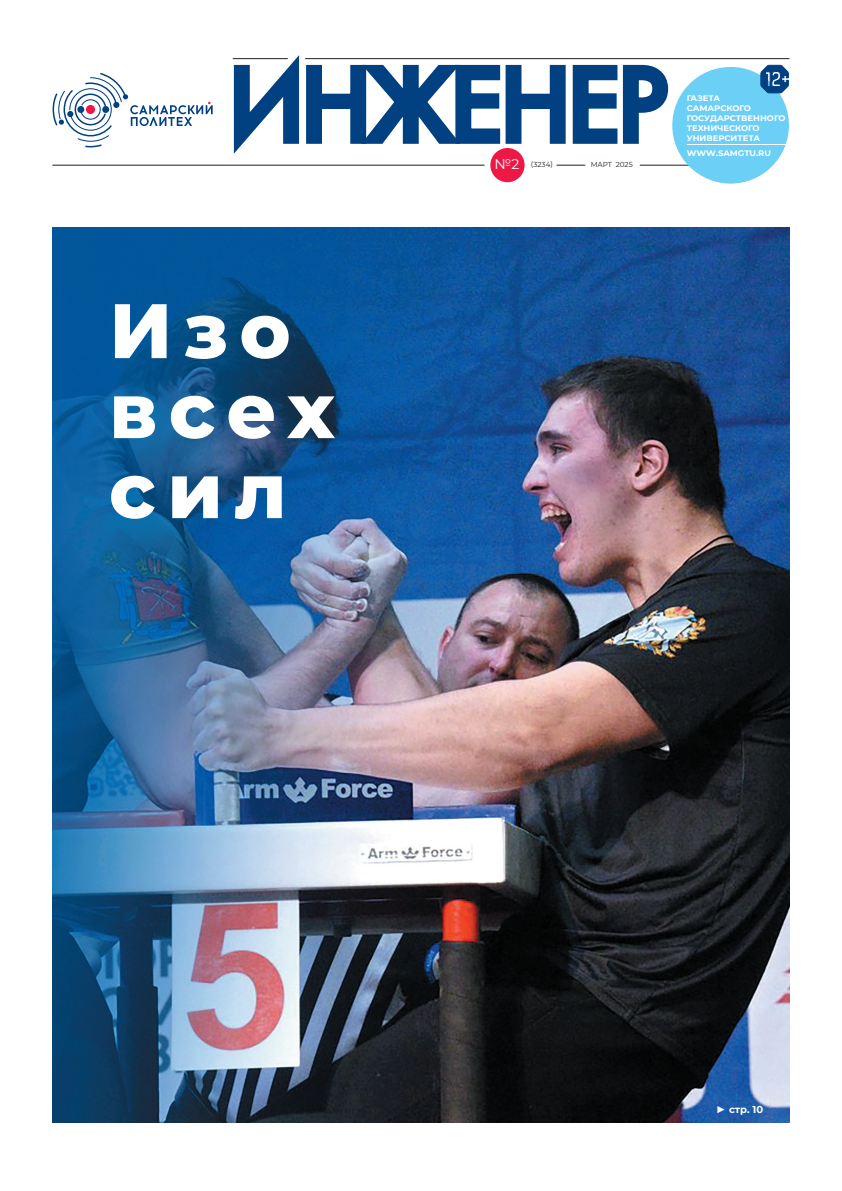
<style>
.page{position:relative;width:842px;height:1191px;background:#fff}
.page>*{position:absolute;margin:0;border:0;box-sizing:border-box;transform-origin:0 0}
.t1{font:800 77px/80px "Montserrat";letter-spacing:.15em;color:#fff}
.t2{font:700 10px "Montserrat";color:#fff}
.t3{font:700 8px/10px "Montserrat";color:#fff;scale:1.05 1}
.t4{font:7.2px "Montserrat";color:#231f20}
.s1{font-size:14px;color:#fff}
.s2{font-family:"Times New Roman"}
</style>
<div class="page">
<hr style="left:640px;top:165px;width:106px;height:1px;background:#231f20">
<hr style="left:53px;top:165px;width:431px;height:1px;background:#231f20">
<div style="left:490px;top:148px;width:35px;height:34px;background:#ed1845;border-radius:50%"></div>
<div style="left:672px;top:67px;width:117px;height:117px;background:#6bcff6;border-radius:50%"></div>
<svg style="left:53px;top:73px;width:160px;height:74px"></svg>
<hr style="left:305px;top:58px;width:484px;height:1px;background:#231f20">
<hr style="left:687px;top:144px;width:102px;height:1px;background:#fff">
<svg style="left:760px;top:64px;width:29px;height:30px"></svg>
<svg style="left:230px;top:55px;width:444px;height:111px"></svg>
<img style="left:52px;top:227px;width:737px;height:896px">
<p class="t1" style="left:109px;top:286px;width:227px">Изо всех сил</p>
<p class="t4" style="left:495px;top:160px;width:60px"><span class="s1">№2</span> (3234)</p>
<p class="t4" style="left:591px;top:160px;width:44px">МАРТ 2025</p>
<p class="t3" style="left:687px;top:93px;width:95px">ГАЗЕТА<br>САМАРСКОГО<br>ГОСУДАРСТВЕННОГО<br>ТЕХНИЧЕСКОГО<br>УНИВЕРСИТЕТА</p>
<p class="t3" style="left:687px;top:148px;width:82px">WWW.SAMGTU.RU</p>
<p class="t2" style="left:716px;top:1102px;width:49px"><span class="s2">►</span> стр. 10</p>
</div>
